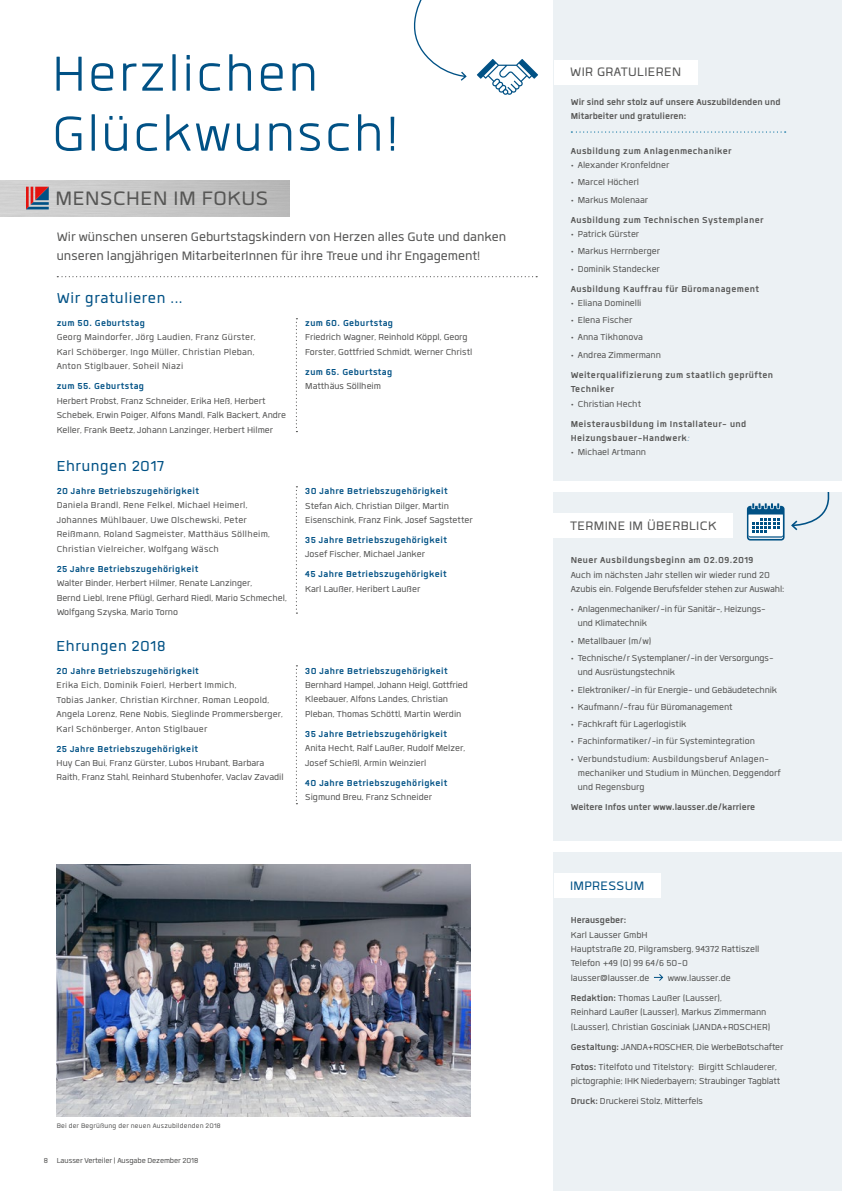
<style>
.page{position:relative;width:842px;height:1191px;background:#fff}
.page>*{position:absolute;margin:0;border:0;box-sizing:border-box;transform-origin:0 0}
._2016_Headline_blau{font:68px/60px "Quan";letter-spacing:.04em;color:#005185}
._2016_Register{font:27px "Quan";letter-spacing:.02em;color:#565655}
._2016_Headline_klein{font:20px "Quan";letter-spacing:.03em;color:#005185}
._2016_Anleser{font:17px/19px "Quan";color:#565655}
._2016_Register_klein{font:17px "Quan";letter-spacing:.02em;color:#565655}
._2016_Register_klein-2{font:17px "Quan";letter-spacing:.02em;color:#005185}
._2016_Fließtext{font:12px/14.4px "Quan";color:#565655}
._2016_Headline_blau-2{font:700 12px "Quan";letter-spacing:.03em;color:#005185}
._2016_Fließtext-2{font:12px/14.4px "Quan";letter-spacing:.02em;color:#565655}
._2016_Headline_blau-3{font:700 12px/14.4px "Quan";letter-spacing:.03em;color:#565655}
._2016_Fließtext-3{font:700 12px/14.4px "Quan";color:#565655}
.t1{font:10px "Quan";letter-spacing:-.01em;color:#565655}
._2016_Bildunterschri{font:9px "Quan";letter-spacing:.02em;color:#565655}
.s1{font-weight:400;font-style:italic;color:#005185}
.s2{font-weight:700}
</style>
<div class="page">
<div style="left:554px;top:852px;width:288px;height:339px;background:#ecf1f4"></div>
<svg style="left:654px;top:974px;width:10px;height:7px"></svg>
<div style="left:554px;top:873px;width:106px;height:24px;background:#fff"></div>
<div style="left:554px;top:492px;width:288px;height:348px;background:#ecf1f4"></div>
<svg style="left:26px;top:187px;width:23px;height:22px"></svg>
<svg style="left:57px;top:276px;width:480px;height:1px"></svg>
<svg style="left:296px;top:318px;width:1px;height:114px"></svg>
<svg style="left:296px;top:486px;width:1px;height:127px"></svg>
<svg style="left:296px;top:665px;width:1px;height:139px"></svg>
<div style="left:554px;top:513px;width:179px;height:24px;background:#fff"></div>
<div style="left:554px;top:0;width:288px;height:480px;background:#ecf1f4"></div>
<svg style="left:571px;top:131px;width:215px;height:2px"></svg>
<svg style="left:413px;top:0;width:54px;height:81px"></svg>
<div style="left:554px;top:60px;width:143px;height:24px;background:#fff"></div>
<svg style="left:477px;top:59px;width:61px;height:36px"></svg>
<svg style="left:747px;top:492px;width:83px;height:48px"></svg>
<img style="left:57px;top:864px;width:414px;height:252px">
<p class="_2016_Headline_blau" style="left:52px;top:43px;width:347px">Herzlichen<br>Glückwunsch!</p>
<p class="_2016_Register" style="left:55px;top:185px;width:214px">MENSCHEN IM FOKUS</p>
<p class="_2016_Anleser" style="left:57px;top:227px;width:451px">Wir wünschen unseren Geburtstagskindern von Herzen alles Gute und danken unseren langjährigen MitarbeiterInnen für ihre Treue und ihr Engagement!</p>
<p class="_2016_Headline_klein" style="left:57px;top:289px;width:127px">Wir gratulieren ...</p>
<p class="_2016_Headline_blau-2" style="left:57px;top:317px;width:90px">zum 50. Geburtstag</p>
<p class="_2016_Fließtext" style="left:57px;top:330px;width:200px;text-align:justify">Georg Maindorfer, Jörg Laudien, Franz Gürster, Karl Schöberger, Ingo Müller, Christian Pleban, Anton Stiglbauer, Soheil Niazi</p>
<p class="_2016_Headline_blau-2" style="left:57px;top:380px;width:89px">zum 55. Geburtstag</p>
<p class="_2016_Fließtext" style="left:57px;top:393px;width:231px">Herbert Probst, Franz Schneider, Erika Heß, Herbert<br>Schebek, Erwin Poiger, Alfons Mandl, Falk Backert, Andre<br>Keller, Frank Beetz, Johann Lanzinger, Herbert Hilmer</p>
<p class="_2016_Headline_klein" style="left:57px;top:457px;width:109px">Ehrungen 2017</p>
<p class="_2016_Headline_blau-2" style="left:57px;top:485px;width:144px">20 Jahre Betriebszugehörigkeit</p>
<p class="_2016_Fließtext-2" style="left:57px;top:498px;width:215px">Daniela Brandl, Rene Felkel, Michael Heimerl, Johannes Mühlbauer, Uwe Olschewski, Peter Reißmann, Roland Sagmeister, Matthäus Söllheim, Christian Vielreicher, Wolfgang Wäsch</p>
<p class="_2016_Headline_blau-2" style="left:57px;top:563px;width:143px">25 Jahre Betriebszugehörigkeit</p>
<p class="_2016_Fließtext" style="left:57px;top:576px;width:232px">Walter Binder, Herbert Hilmer, Renate Lanzinger,<br>Bernd Liebl, Irene Pflügl, Gerhard Riedl, Mario Schmechel,<br>Wolfgang Szyska, Mario Torno</p>
<p class="_2016_Headline_klein" style="left:57px;top:636px;width:111px">Ehrungen 2018</p>
<p class="_2016_Headline_blau-2" style="left:57px;top:665px;width:144px">20 Jahre Betriebszugehörigkeit</p>
<p class="_2016_Fließtext-2" style="left:57px;top:678px;width:228px">Erika Eich, Dominik Foierl, Herbert Immich,<br>Tobias Janker, Christian Kirchner, Roman Leopold, Angela Lorenz, Rene Nobis, Sieglinde Prommersberger, Karl Schönberger, Anton Stiglbauer</p>
<p class="_2016_Headline_blau-2" style="left:57px;top:743px;width:143px">25 Jahre Betriebszugehörigkeit</p>
<p class="_2016_Fließtext" style="left:57px;top:755px;width:229px">Huy Can Bui, Franz Gürster, Lubos Hrubant, Barbara<br>Raith, Franz Stahl, Reinhard Stubenhofer, Vaclav Zavadil</p>
<p class="_2016_Headline_blau-2" style="left:305px;top:317px;width:89px">zum 60. Geburtstag</p>
<p class="_2016_Fließtext" style="left:305px;top:330px;width:169px">Friedrich Wagner, Reinhold Köppl, Georg<br>Forster, Gottfried Schmidt, Werner Christl</p>
<p class="_2016_Headline_blau-2" style="left:305px;top:366px;width:89px">zum 65. Geburtstag</p>
<p class="_2016_Fließtext" style="left:305px;top:379px;width:77px">Matthäus Söllheim</p>
<p class="_2016_Headline_blau-2" style="left:305px;top:485px;width:144px">30 Jahre Betriebszugehörigkeit</p>
<p class="_2016_Fließtext" style="left:305px;top:498px;width:169px">Stefan Aich, Christian Dilger, Martin<br>Eisenschink, Franz Fink, Josef Sagstetter</p>
<p class="_2016_Headline_blau-2" style="left:305px;top:534px;width:143px">35 Jahre Betriebszugehörigkeit</p>
<p class="_2016_Fließtext" style="left:305px;top:547px;width:121px">Josef Fischer, Michael Janker</p>
<p class="_2016_Headline_blau-2" style="left:305px;top:568px;width:143px">45 Jahre Betriebszugehörigkeit</p>
<p class="_2016_Fließtext" style="left:305px;top:581px;width:117px">Karl Laußer, Heribert Laußer</p>
<p class="_2016_Headline_blau-2" style="left:305px;top:665px;width:144px">30 Jahre Betriebszugehörigkeit</p>
<p class="_2016_Fließtext" style="left:305px;top:677px;width:164px">Bernhard Hampel, Johann Heigl, Gottfried<br>Kleebauer, Alfons Landes, Christian<br>Pleban, Thomas Schöttl, Martin Werdin</p>
<p class="_2016_Headline_blau-2" style="left:305px;top:728px;width:143px">35 Jahre Betriebszugehörigkeit</p>
<p class="_2016_Fließtext" style="left:305px;top:741px;width:161px">Anita Hecht, Ralf Laußer, Rudolf Melzer,<br>Josef Schießl, Armin Weinzierl</p>
<p class="_2016_Headline_blau-2" style="left:305px;top:777px;width:144px">40 Jahre Betriebszugehörigkeit</p>
<p class="_2016_Fließtext" style="left:305px;top:790px;width:128px">Sigmund Breu, Franz Schneider</p>
<p class="_2016_Bildunterschri" style="left:57px;top:1122px;width:165px">Bei der Begrüßung der neuen Auszubildenden 2018</p>
<p class="t1" style="left:44px;top:1155px;width:156px">8 Lausser Verteiler | Ausgabe Dezember 2018</p>
<p class="_2016_Register_klein" style="left:570px;top:64px;width:113px">WIR GRATULIEREN</p>
<p class="_2016_Fließtext-3" style="left:571px;top:95px;width:211px">Wir sind sehr stolz auf unsere Auszubildenden und<br>Mitarbeiter und gratulieren:</p>
<p class="_2016_Headline_blau-3" style="left:571px;top:143px;width:162px">Ausbildung zum Anlagenmechaniker</p>
<p class="_2016_Fließtext" style="left:571px;top:158px;width:100px">• Alexander Kronfeldner</p>
<p class="_2016_Fließtext" style="left:571px;top:175px;width:70px">• Marcel Höcherl</p>
<p class="_2016_Fließtext" style="left:571px;top:192px;width:79px">• Markus Molenaar</p>
<p class="_2016_Headline_blau-3" style="left:571px;top:212px;width:194px">Ausbildung zum Technischen Systemplaner</p>
<p class="_2016_Fließtext" style="left:571px;top:227px;width:70px">• Patrick Gürster</p>
<p class="_2016_Fließtext" style="left:571px;top:244px;width:91px">• Markus Herrnberger</p>
<p class="_2016_Fließtext" style="left:571px;top:261px;width:91px">• Dominik Standecker</p>
<p class="_2016_Headline_blau-3" style="left:571px;top:281px;width:190px">Ausbildung Kauffrau für Büromanagement</p>
<p class="_2016_Fließtext" style="left:571px;top:296px;width:72px">• Eliana Dominelli</p>
<p class="_2016_Fließtext" style="left:571px;top:313px;width:63px">• Elena Fischer</p>
<p class="_2016_Fließtext" style="left:571px;top:330px;width:74px">• Anna Tikhonova</p>
<p class="_2016_Fließtext" style="left:571px;top:347px;width:92px">• Andrea Zimmermann</p>
<p class="_2016_Headline_blau-3" style="left:571px;top:367px;width:204px">Weiterqualifizierung zum staatlich geprüften<br>Techniker</p>
<p class="_2016_Fließtext" style="left:571px;top:396px;width:72px">• Christian Hecht</p>
<p class="_2016_Headline_blau-3" style="left:571px;top:416px;width:177px">Meisterausbildung im Installateur- und<br>Heizungsbauer-Handwerk<span class="s1">:</span></p>
<p class="_2016_Fließtext" style="left:571px;top:445px;width:77px">• Michael Artmann</p>
<p class="_2016_Register_klein" style="left:570px;top:517px;width:148px">TERMINE IM ÜBERBLICK</p>
<p class="_2016_Headline_blau-3" style="left:571px;top:553px;width:184px">Neuer Ausbildungsbeginn am 02.09.2019</p>
<p class="_2016_Fließtext" style="left:571px;top:567px;width:215px">Auch im nächsten Jahr stellen wir wieder rund 20<br>Azubis ein. Folgende Berufsfelder stehen zur Auswahl:</p>
<p class="_2016_Fließtext" style="left:578px;top:601px;width:189px;text-indent:-7px">• Anlagenmechaniker/-in für Sanitär-, Heizungs&shy;und Klimatechnik</p>
<p class="_2016_Fließtext" style="left:571px;top:633px;width:82px">• Metallbauer (m/w)</p>
<p class="_2016_Fließtext" style="left:578px;top:650px;width:197px;text-indent:-7px">• Technische/r Systemplaner/-in der Versorgungs&shy;und Ausrüstungstechnik</p>
<p class="_2016_Fließtext" style="left:571px;top:682px;width:208px">• Elektroniker/-in für Energie- und Gebäudetechnik</p>
<p class="_2016_Fließtext" style="left:571px;top:699px;width:163px">• Kaufmann/-frau für Büromanagement</p>
<p class="_2016_Fließtext" style="left:571px;top:716px;width:117px">• Fachkraft für Lagerlogistik</p>
<p class="_2016_Fließtext" style="left:571px;top:734px;width:186px">• Fachinformatiker/-in für Systemintegration</p>
<p class="_2016_Fließtext" style="left:578px;top:751px;width:204px;text-indent:-7px">• Verbundstudium: Ausbildungsberuf Anlagen&shy;mechaniker und Studium in München, Deggendorf und Regensburg</p>
<p class="_2016_Fließtext-3" style="left:571px;top:800px;width:186px">Weitere Infos unter www.lausser.de/karriere</p>
<p class="_2016_Register_klein-2" style="left:570px;top:877px;width:76px">IMPRESSUM</p>
<p class="_2016_Fließtext" style="left:571px;top:913px;width:190px"><span class="s2">Herausgeber:<br></span>Karl Lausser GmbH<br>Hauptstraße 20, Pilgramsberg, 94372 Rattiszell<br>Telefon +49 (0) 99 64/6 50-0 lausser@lausser.de</p>
<p class="_2016_Fließtext" style="left:668px;top:970px;width:65px">www.lausser.de</p>
<p class="_2016_Fließtext" style="left:571px;top:990px;width:201px"><span class="s2">Redaktion:</span> Thomas Laußer (Lausser),<br>Reinhard Laußer (Lausser), Markus Zimmermann (Lausser), Christian Gosciniak (JANDA+ROSCHER)</p>
<p class="_2016_Fließtext" style="left:571px;top:1039px;width:214px"><span class="s2">Gestaltung:</span> JANDA+ROSCHER, Die WerbeBotschafter</p>
<p class="_2016_Fließtext" style="left:571px;top:1059px;width:211px"><span class="s2">Fotos:</span> Titelfoto und Titelstory: Birgitt Schlauderer, pictographie; IHK Niederbayern; Straubinger Tagblatt</p>
<p class="_2016_Fließtext" style="left:571px;top:1094px;width:134px"><span class="s2">Druck:</span> Druckerei Stolz, Mitterfels</p>
</div>
